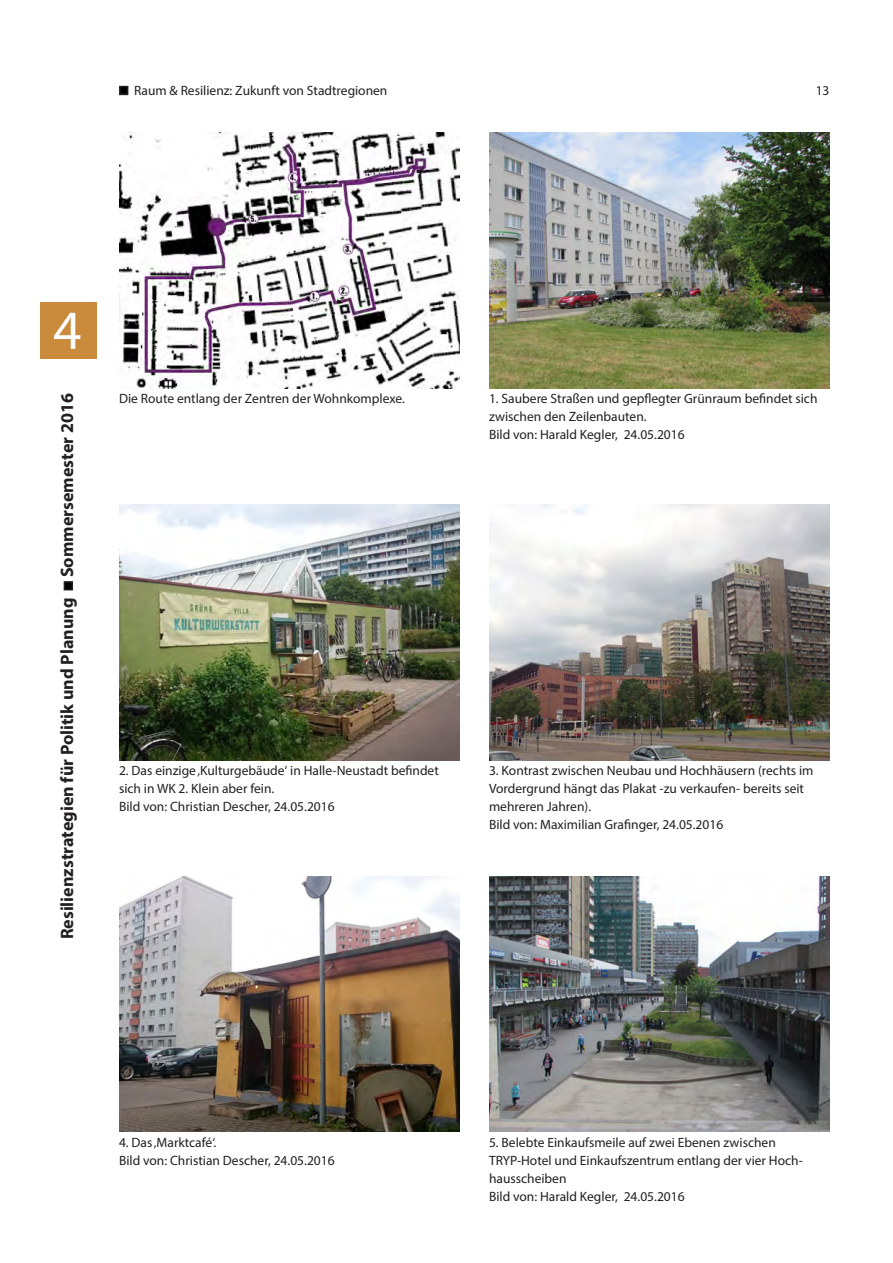
<style>
.page{position:relative;width:893px;height:1263px;background:#fff}
.page>*{position:absolute;margin:0;border:0;box-sizing:border-box;transform-origin:0 0}
.t1{font:55.5px "Myriad Pro";color:#fff}
.t2{font:700 18px "Myriad Pro";color:#231f20}
.Bildunterschrift{font:13.5px/18px "Myriad Pro";color:#231f20}
</style>
<div class="page">
<div style="left:40px;top:303px;width:57px;height:56px;background:#c98a3b"></div>
<div style="left:120px;top:87px;width:8px;height:7px;background:#000"></div>
<div style="left:119px;top:86px;width:9px;height:9px;border:2px solid #231f20"></div>
<div style="left:64px;top:582px;width:8px;height:8px;background:#000"></div>
<div style="left:64px;top:581px;width:9px;height:9px;border:2px solid #231f20"></div>
<img style="left:119px;top:133px;width:340px;height:256px">
<img style="left:489px;top:133px;width:340px;height:256px">
<img style="left:119px;top:504px;width:340px;height:256px">
<img style="left:489px;top:504px;width:340px;height:256px">
<img style="left:119px;top:876px;width:340px;height:256px">
<img style="left:489px;top:876px;width:340px;height:256px">
<p class="Bildunterschrift" style="left:134px;top:81px;width:255px">Raum &amp; Resilienz: Zukunft von Stadtregionen</p>
<p class="Bildunterschrift" style="left:816px;top:81px;width:15px">07</p>
<p class="Bildunterschrift" style="left:816px;top:81px;width:15px">13</p>
<h1 class="t1" style="left:53px;top:296px;width:30px">4</h1>
<h2 class="t2" style="left:55px;top:939px;width:548px;rotate:-90deg">Resilienzstrategien für Politik und Planung Sommersemester 2016</h2>
<p class="Bildunterschrift" style="left:119px;top:390px;width:287px">Die Route entlang der Zentren der Wohnkomplexe.</p>
<p class="Bildunterschrift" style="left:489px;top:390px;width:330px">1. Saubere Straßen und gepflegter Grünraum befindet sich zwischen den Zeilenbauten.</p>
<p class="Bildunterschrift" style="left:489px;top:426px;width:197px">Bild von: Harald Kegler, 24.05.2016</p>
<p class="Bildunterschrift" style="left:119px;top:761px;width:321px">2. Das einzige ‚Kulturgebäude‘ in Halle-Neustadt befindet sich in WK 2. Klein aber fein.</p>
<p class="Bildunterschrift" style="left:119px;top:797px;width:217px">Bild von: Christian Descher, 24.05.2016</p>
<p class="Bildunterschrift" style="left:489px;top:761px;width:326px">3. Kontrast zwischen Neubau und Hochhäusern (rechts im<br>Vordergrund hängt das Plakat -zu verkaufen- bereits seit mehreren Jahren).</p>
<p class="Bildunterschrift" style="left:489px;top:815px;width:236px">Bild von: Maximilian Grafinger, 24.05.2016</p>
<p class="Bildunterschrift" style="left:119px;top:1133px;width:99px">4. Das ‚Marktcafé‘.</p>
<p class="Bildunterschrift" style="left:119px;top:1151px;width:217px">Bild von: Christian Descher, 24.05.2016</p>
<p class="Bildunterschrift" style="left:489px;top:1133px;width:315px">5. Belebte Einkaufsmeile auf zwei Ebenen zwischen<br>TRYP-Hotel und Einkaufszentrum entlang der vier Hoch&shy;hausscheiben</p>
<p class="Bildunterschrift" style="left:489px;top:1187px;width:197px">Bild von: Harald Kegler, 24.05.2016</p>
</div>
